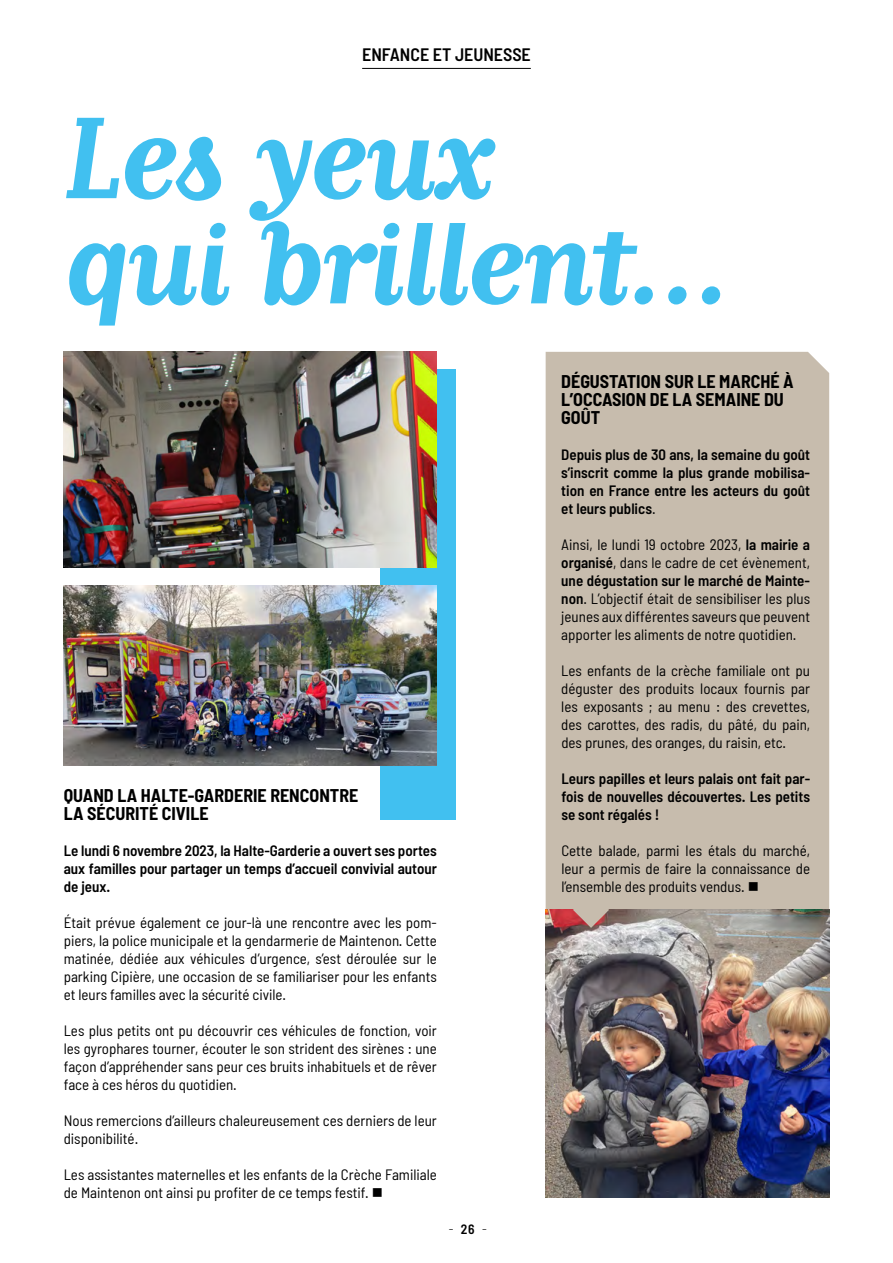
<style>
.page{position:relative;width:893px;height:1263px;background:#fff}
.page>*{position:absolute;margin:0;border:0;box-sizing:border-box;transform-origin:0 0}
.t1{font:700 163.35px "Matrix Script";letter-spacing:-.02em;color:#41c0f0}
.t2{font:700 semi-condensed 18px/18px "Barlow";color:#000}
.t3{font:600 semi-condensed 18px "Barlow";color:#000}
.t4{font:semi-condensed 15px/18px "Barlow";color:#000;text-align:justify}
.t5{font:600 semi-condensed 15px/18px "Barlow";color:#000;text-align:justify}
.t6{font:300 semi-condensed 13.5px "Barlow";color:#000}
.s1{font-weight:600}
.s2{font-weight:400}
</style>
<div class="page">
<div style="left:381px;top:370px;width:75px;height:450px;background:#41c0f0"></div>
<div style="left:546px;top:352px;width:283px;height:558px;background:#c7bcad"></div>
<hr style="left:362px;top:68px;width:169px;height:1px;background:#000">
<img style="left:64px;top:586px;width:373px;height:180px">
<img style="left:64px;top:352px;width:373px;height:216px">
<img style="left:546px;top:910px;width:283px;height:288px">
<svg style="left:573px;top:892px;width:36px;height:36px"></svg>
<p class="t3" style="left:362px;top:43px;width:170px">ENFANCE ET JEUNESSE</p>
<h1 class="t1" style="left:64px;top:90px;width:434px">Les yeux</h1>
<h1 class="t1" style="left:64px;top:196px;width:671px">qui brillent...</h1>
<p class="t2" style="left:64px;top:786px;width:296px">QUAND LA HALTE-GARDERIE RENCONTRE<br>LA SÉCURITÉ CIVILE</p>
<p class="t5" style="left:64px;top:841px;width:375px">Le lundi 6 novembre 2023, la Halte-Garderie a ouvert ses portes aux familles pour partager un temps d’accueil convivial autour de jeux.</p>
<p class="t4" style="left:64px;top:913px;width:375px">Était prévue également ce jour-là une rencontre avec les pom&shy;piers, la police municipale et la gendarmerie de Maintenon. Cette matinée, dédiée aux véhicules d’urgence, s’est déroulée sur le parking Cipière, une occasion de se familiariser pour les enfants et leurs familles avec la sécurité civile.</p>
<p class="t4" style="left:64px;top:1021px;width:375px">Les plus petits ont pu découvrir ces véhicules de fonction, voir les gyrophares tourner, écouter le son strident des sirènes : une façon d’appréhender sans peur ces bruits inhabituels et de rêver face à ces héros du quotidien.</p>
<p class="t4" style="left:64px;top:1111px;width:375px">Nous remercions d’ailleurs chaleureusement ces derniers de leur disponibilité.</p>
<p class="t4" style="left:64px;top:1165px;width:375px">Les assistantes maternelles et les enfants de la Crèche Familiale de Maintenon ont ainsi pu profiter de ce temps festif. ■</p>
<p class="t6" style="left:449px;top:1221px;width:40px">- <span class="s1">26</span> -</p>
<p class="t2" style="left:561px;top:372px;width:234px">DÉGUSTATION SUR LE MARCHÉ À<br>L’OCCASION DE LA SEMAINE DU<br>GOÛT</p>
<p class="t5" style="left:561px;top:445px;width:250px">Depuis plus de 30 ans, la semaine du goût s’inscrit comme la plus grande mobilisa&shy;tion en France entre les acteurs du goût et leurs publics<span class="s2">.</span></p>
<p class="t4" style="left:561px;top:535px;width:250px">Ainsi, le lundi 19 octobre 2023, <span class="s1">la mairie a organisé</span>, dans le cadre de cet évènement, <span class="s1">une dégustation sur le marché de Mainte&shy;non</span>. L’objectif était de sensibiliser les plus jeunes aux différentes saveurs que peuvent apporter les aliments de notre quotidien.</p>
<p class="t4" style="left:561px;top:661px;width:250px">Les enfants de la crèche familiale ont pu déguster des produits locaux fournis par les exposants ; au menu : des crevettes, des carottes, des radis, du pâté, du pain, des prunes, des oranges, du raisin, etc.</p>
<p class="t5" style="left:561px;top:769px;width:250px">Leurs papilles et leurs palais ont fait par&shy;fois de nouvelles découvertes. Les petits se sont régalés !</p>
<p class="t4" style="left:561px;top:841px;width:250px">Cette balade, parmi les étals du marché, leur a permis de faire la connaissance de l’ensemble des produits vendus. ■</p>
</div>
